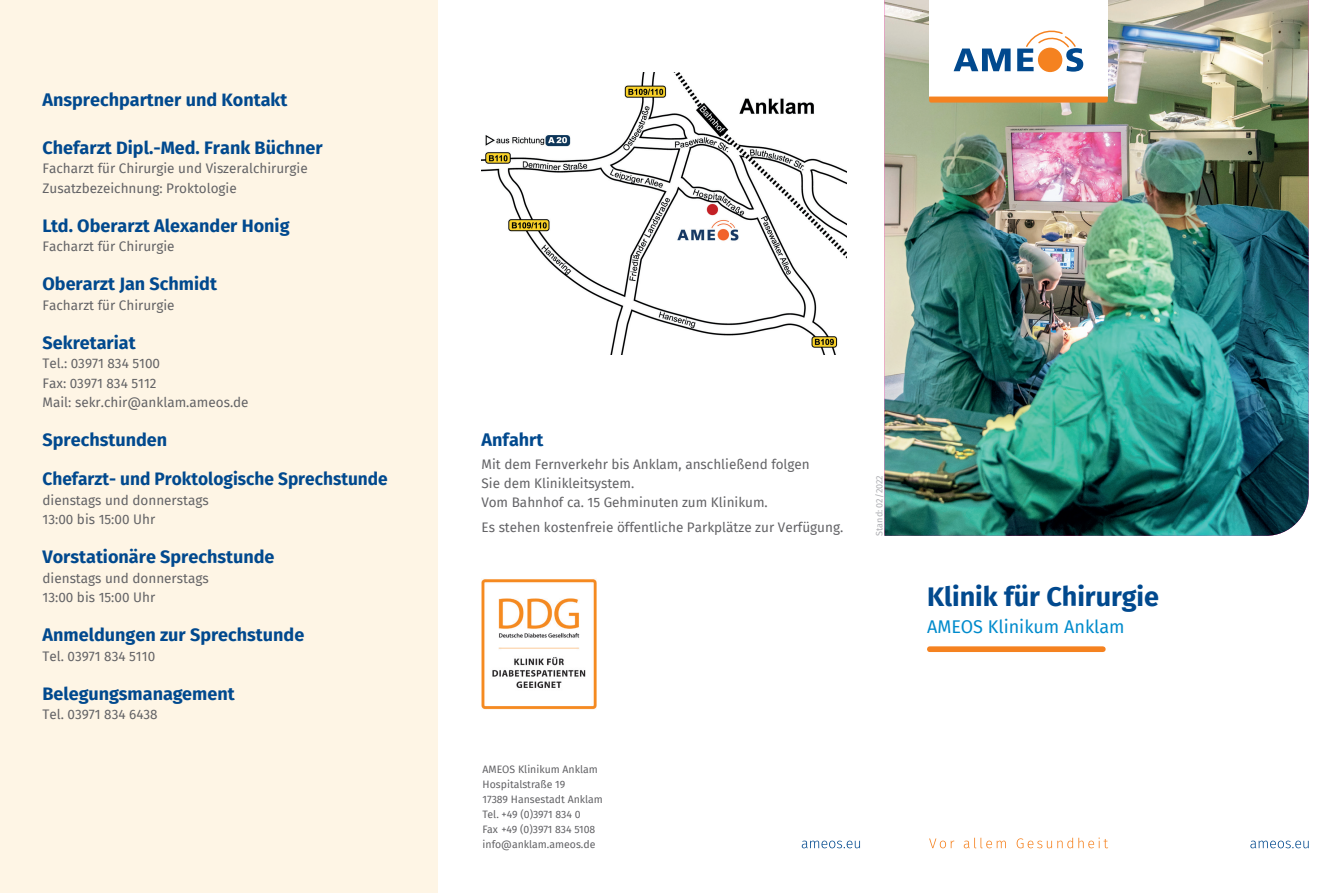
<style>
.page{position:relative;width:1331px;height:893px;background:#fff}
.page>*{position:absolute;margin:0;border:0;box-sizing:border-box;transform-origin:0 0}
.t1{font:700 27px "Fira Sans";color:#01498e}
.t2{font:700 18px/39px "Fira Sans";color:#01498e}
.t3{font:18px "Fira Sans";color:#008bcc}
.t4{font:13.5px/19.5px "Fira Sans";color:#636366}
.t5{font:10.5px/15px "Fira Sans";color:#636366}
.t6{font:9px "Fira Sans";color:#adaeb2}
</style>
<div class="page">
<img style="left:884px;top:0;width:425px;height:536px">
<div style="left:929px;top:0;width:179px;height:97px;background:#fff"></div>
<svg style="left:954px;top:49px;width:57px;height:22px"></svg>
<svg style="left:1017px;top:30px;width:66px;height:42px"></svg>
<div style="left:1038px;top:48px;width:24px;height:24px;background:#f58220;border-radius:50%"></div>
<svg style="left:929px;top:97px;width:179px;height:6px"></svg>
<svg style="left:929px;top:838px;width:25px;height:10px"></svg>
<svg style="left:964px;top:838px;width:42px;height:10px"></svg>
<svg style="left:1017px;top:837px;width:91px;height:11px"></svg>
<svg style="left:1250px;top:841px;width:59px;height:7px"></svg>
<div style="left:927px;top:646px;width:179px;height:6px;background:#f58220;border-radius:3px"></div>
<svg style="left:802px;top:841px;width:58px;height:7px"></svg>
<div style="left:0;top:0;width:438px;height:893px;background:#fef5e5"></div>
<img style="left:482px;top:73px;width:364px;height:281px">
<img style="left:482px;top:579px;width:115px;height:131px">
<h2 class="t2" style="left:43px;top:79px;width:246px">Ansprechpartner und Kontakt</h2>
<h2 class="t2" style="left:43px;top:127px;width:282px">Chefarzt Dipl.-Med. Frank Büchner</h2>
<p class="t4" style="left:43px;top:158px;width:267px">Facharzt für Chirurgie und Viszeralchirurgie<br>Zusatzbezeichnung: Proktologie</p>
<h2 class="t2" style="left:43px;top:205px;width:249px">Ltd. Oberarzt Alexander Honig</h2>
<p class="t4" style="left:43px;top:236px;width:134px">Facharzt für Chirurgie</p>
<h2 class="t2" style="left:43px;top:263px;width:176px">Oberarzt Jan Schmidt</h2>
<p class="t4" style="left:43px;top:295px;width:134px">Facharzt für Chirurgie</p>
<h2 class="t2" style="left:43px;top:322px;width:95px">Sekretariat</h2>
<p class="t4" style="left:43px;top:353px;width:208px">Tel.: 03971 834 5100<br>Fax: 03971 834 5112<br>Mail: sekr.chir@anklam.ameos.de</p>
<h2 class="t2" style="left:43px;top:419px;width:347px">Sprechstunden<br>Chefarzt- und Proktologische Sprechstunde</h2>
<p class="t4" style="left:43px;top:490px;width:168px">dienstags und donnerstags<br>13:00 bis 15:00 Uhr</p>
<h2 class="t2" style="left:43px;top:536px;width:233px">Vorstationäre Sprechstunde</h2>
<p class="t4" style="left:43px;top:568px;width:168px">dienstags und donnerstags<br>13:00 bis 15:00 Uhr</p>
<h2 class="t2" style="left:43px;top:614px;width:263px">Anmeldungen zur Sprechstunde</h2>
<p class="t4" style="left:43px;top:646px;width:114px">Tel. 03971 834 5110</p>
<h2 class="t2" style="left:43px;top:673px;width:194px">Belegungsmanagement</h2>
<p class="t4" style="left:43px;top:704px;width:117px">Tel. 03971 834 6438</p>
<h2 class="t2" style="left:482px;top:419px;width:63px">Anfahrt</h2>
<p class="t4" style="left:482px;top:455px;width:330px;line-height:18.8px">Mit dem Fernverkehr bis Anklam, anschließend folgen<br>Sie dem Klinikleitsystem.<br>Vom Bahnhof ca. 15 Gehminuten zum Klinikum.</p>
<p class="t4" style="left:482px;top:517px;width:363px">Es stehen kostenfreie öffentliche Parkplätze zur Verfügung.</p>
<p class="t6" style="left:872px;top:536px;width:62px;rotate:-90deg">Stand: 02/2022</p>
<h1 class="t1" style="left:927px;top:573px;width:234px">Klinik für Chirurgie</h1>
<h2 class="t3" style="left:927px;top:613px;width:199px">AMEOS Klinikum Anklam</h2>
<p class="t5" style="left:483px;top:762px;width:122px">AMEOS Klinikum Anklam<br>Hospitalstraße 19<br>17389 Hansestadt Anklam<br>Tel. +49 (0)3971 834 0<br>Fax +49 (0)3971 834 5108 info@anklam.ameos.de</p>
</div>
